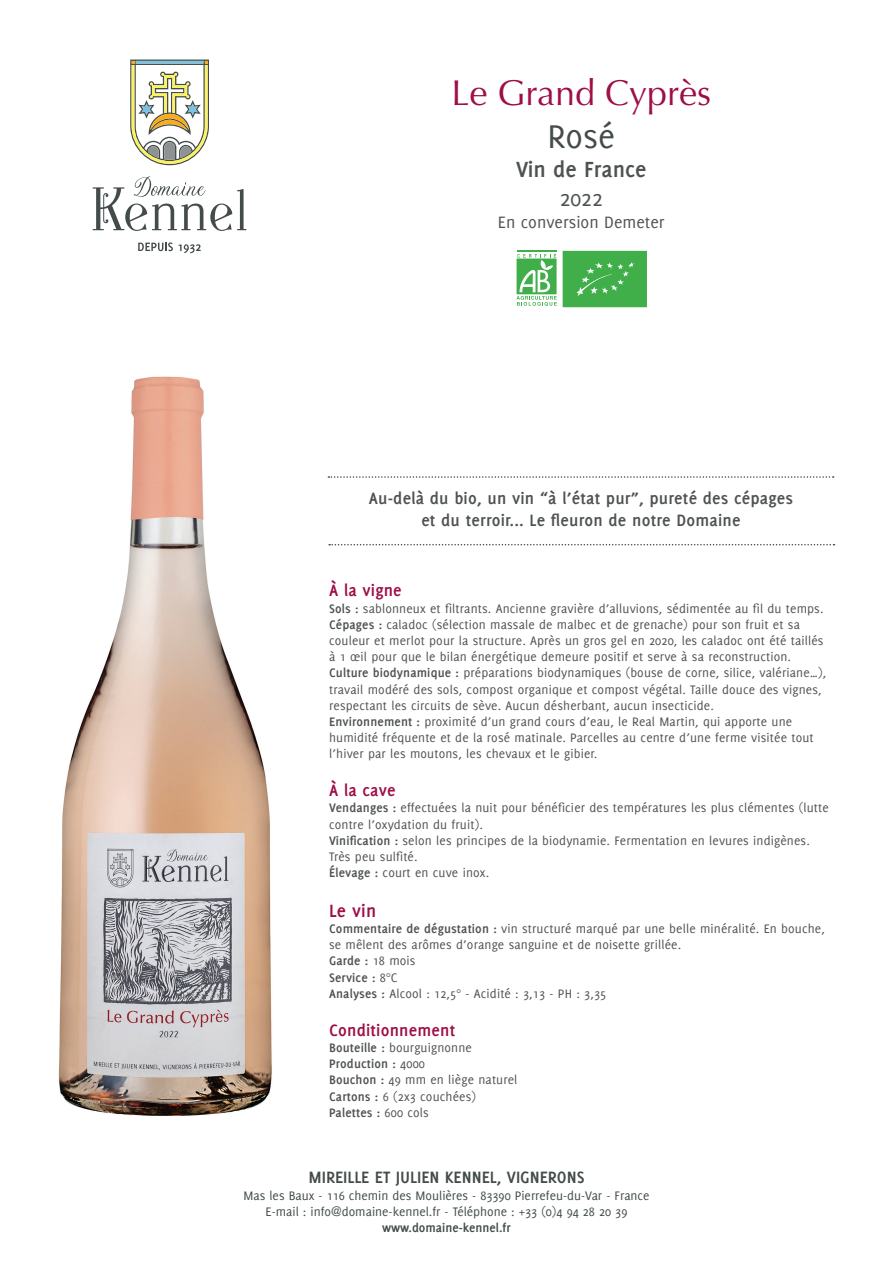
<style>
.page{position:relative;width:893px;height:1263px;background:#fff}
.page>*{position:absolute;margin:0;border:0;box-sizing:border-box;transform-origin:0 0}
.t1{font:36px "Optima";color:#9e0e47}
.t2{font:36px "Delicious";color:#434b4b}
.t3{font:700 24px "Delicious";color:#4e5351}
.t4{font:24px "Delicious";color:#4e5351}
.t5{font:700 19.5px "Delicious";color:#9e0e47}
.t6{font:700 18px/21.6px "Delicious";letter-spacing:.01em;color:#4e5351;text-align:center}
.t7{font:700 18px "Delicious";color:#434b4b}
.t8{font:700 18px "Delicious";letter-spacing:.01em;color:#9e0e47}
.t9{font:18px "Delicious";color:#4e5351}
.t10{font:13.5px/16.2px "Delicious";letter-spacing:.01em;color:#4e5351}
.t11{font:13.5px/16.2px "Delicious";color:#434b4b;text-align:center}
.t12{font:700 13.5px "Delicious";color:#434b4b}
.s1{font-weight:700}
</style>
<div class="page">
<img style="left:58px;top:376px;width:214px;height:740px">
<hr style="left:517px;top:251px;width:39px;height:1px;background:#40ae49">
<svg style="left:516px;top:253px;width:41px;height:53px"></svg>
<svg style="left:563px;top:251px;width:84px;height:56px;background:#48b150"></svg>
<svg style="left:93px;top:176px;width:153px;height:55px"></svg>
<svg style="left:130px;top:60px;width:79px;height:105px"></svg>
<svg style="left:138px;top:242px;width:35px;height:9px"></svg>
<svg style="left:179px;top:244px;width:22px;height:9px"></svg>
<svg style="left:328px;top:476px;width:506px;height:2px"></svg>
<svg style="left:329px;top:544px;width:505px;height:1px"></svg>
<h1 class="t1" style="left:451px;top:72px;width:261px">Le Grand Cyprès</h1>
<h1 class="t2" style="left:547px;top:116px;width:69px">Rosé</h1>
<h2 class="t3" style="left:516px;top:156px;width:132px">Vin de France</h2>
<h2 class="t4" style="left:560px;top:185px;width:45px">2022</h2>
<h3 class="t9" style="left:498px;top:212px;width:168px">En conversion Demeter</h3>
<h3 class="t6" style="left:369px;top:487px;width:426px">Au-delà du bio, un vin “à l’état pur”, pureté des cépages et du terroir... Le fleuron de notre Domaine</h3>
<h3 class="t8" style="left:329px;top:580px;width:74px">À la vigne</h3>
<p class="t10" style="left:329px;top:600px;width:499px"><span class="s1">Sols :</span> sablonneux et filtrants. Ancienne gravière d’alluvions, sédimentée au fil du temps.<br><span class="s1">Cépages :</span> caladoc (sélection massale de malbec et de grenache) pour son fruit et sa couleur et merlot pour la structure. Après un gros gel en 2020, les caladoc ont été taillés à 1 œil pour que le bilan énergétique demeure positif et serve à sa reconstruction.<br><span class="s1">Culture biodynamique :</span> préparations biodynamiques (bouse de corne, silice, valériane…), travail modéré des sols, compost organique et compost végétal. Taille douce des vignes, respectant les circuits de sève. Aucun désherbant, aucun insecticide.<br><span class="s1">Environnement :</span> proximité d’un grand cours d’eau, le Real Martin, qui apporte une humidité fréquente et de la rosé matinale. Parcelles au centre d’une ferme visitée tout l’hiver par les moutons, les chevaux et le gibier.</p>
<h3 class="t8" style="left:329px;top:780px;width:68px">À la cave</h3>
<p class="t10" style="left:329px;top:800px;width:501px"><span class="s1">Vendanges :</span> effectuées la nuit pour bénéficier des températures les plus clémentes (lutte contre l’oxydation du fruit).<br><span class="s1">Vinification :</span> selon les principes de la biodynamie. Fermentation en levures indigènes.<br>Très peu sulfité.<br><span class="s1">Élevage :</span> court en cuve inox.</p>
<h3 class="t5" style="left:329px;top:899px;width:49px">Le vin</h3>
<p class="t10" style="left:329px;top:920px;width:497px"><span class="s1">Commentaire de dégustation :</span> vin structuré marqué par une belle minéralité. En bouche, se mêlent des arômes d’orange sanguine et de noisette grillée.<br><span class="s1">Garde :</span> 18 mois<br><span class="s1">Service :</span> 8°C<br><span class="s1">Analyses :</span> Alcool : 12,5° - Acidité : 3,13 - PH : 3,35</p>
<h3 class="t8" style="left:329px;top:1019px;width:128px">Conditionnement</h3>
<p class="t10" style="left:329px;top:1039px;width:190px"><span class="s1">Bouteille :</span> bourguignonne<br><span class="s1">Production :</span> 4000<br><span class="s1">Bouchon :</span> 49 mm en liège naturel<br><span class="s1">Cartons :</span> 6 (2x3 couchées)<br><span class="s1">Palettes :</span> 600 cols</p>
<h3 class="t7" style="left:308px;top:1167px;width:278px">MIREILLE ET JULIEN KENNEL, VIGNERONS</h3>
<p class="t11" style="left:243px;top:1187px;width:408px">Mas les Baux - 116 chemin des Moulières - 83390 Pierrefeu-du-Var - France<br>E-mail : info@domaine-kennel.fr - Téléphone : +33 (0)4 94 28 20 39</p>
<p class="t12" style="left:382px;top:1220px;width:130px">www.domaine-kennel.fr</p>
</div>
